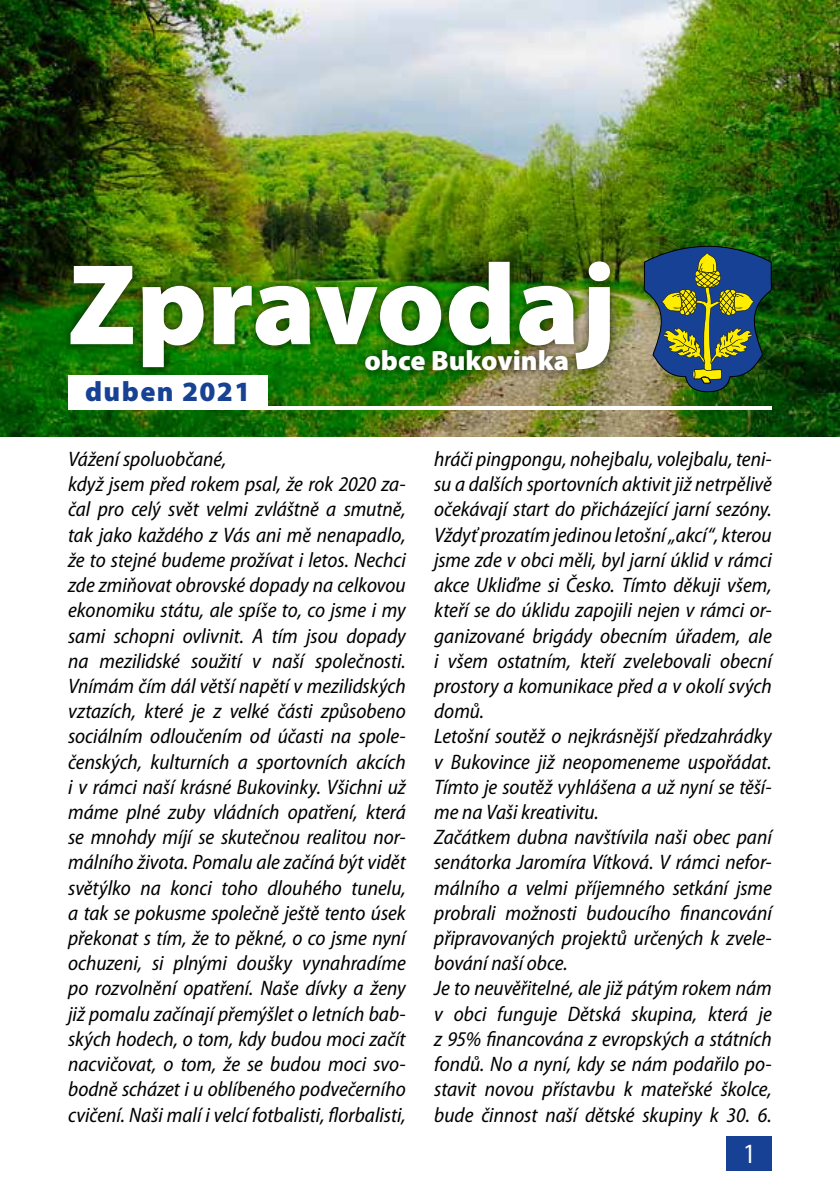
<style>
.page{position:relative;width:840px;height:1191px;background:#fff}
.page>*{position:absolute;margin:0;border:0;box-sizing:border-box;transform-origin:0 0}
.t1{font:900 116px "Myriad Pro";color:#fff}
.t2{font:900 28px "Myriad Pro";color:#fff}
.t3{font:900 28px "Myriad Pro";letter-spacing:.05em;color:#164194}
.t4{font:condensed 28px "Myriad Pro";color:#fff}
.t5{font:italic semi-condensed 21px/25.2px "Myriad Pro";color:#000}
</style>
<div class="page">
<div style="left:726px;top:1136px;width:45px;height:34px;background:#164194"></div>
<img style="left:0;top:0;width:839px;height:437px">
<div style="left:68px;top:375px;width:200px;height:34px;background:#fff"></div>
<hr style="left:221px;top:406px;width:550px;height:3px;background:#fff">
<img style="left:643px;top:246px;width:128px;height:146px">
<div style="left:60px;top:251px;width:560px;height:130px;background:#000;opacity:.75"></div>
<h1 class="t1" style="left:68px;top:227px;width:549px">Zpravodaj</h1>
<h2 class="t2" style="left:364px;top:342px;width:206px">obce Bukovinka</h2>
<h2 class="t3" style="left:85px;top:373px;width:167px">duben 2021</h2>
<p class="t5" style="left:68px;top:446px;width:339px">Vážení spoluobčané,<br>když jsem před rokem psal, že rok 2020 za&shy;čal pro celý svět velmi zvláštně a smutně, tak jako každého z Vás ani mě nenapadlo, že to stejné budeme prožívat i letos. Nechci zde zmiňovat obrovské dopady na celkovou ekonomiku státu, ale spíše to, co jsme i my sami schopni ovlivnit. A tím jsou dopady na mezilidské soužití v naší společnosti.<br>Vnímám čím dál větší napětí v mezilidských vztazích, které je z velké části způsobeno sociálním odloučením od účasti na spole&shy;čenských, kulturních a sportovních akcích i v rámci naší krásné Bukovinky. Všichni už máme plné zuby vládních opatření, která se mnohdy míjí se skutečnou realitou nor&shy;málního života. Pomalu ale začíná být vidět světýlko na konci toho dlouhého tunelu, a tak se pokusme společně ještě tento úsek překonat s tím, že to pěkné, o co jsme nyní ochuzeni, si plnými doušky vynahradíme po rozvolnění opatření. Naše dívky a ženy již pomalu začínají přemýšlet o letních bab&shy;ských hodech, o tom, kdy budou moci začít nacvičovat, o tom, že se budou moci svo&shy;bodně scházet i u oblíbeného podvečerního cvičení. Naši malí i velcí fotbalisti, florbalisti,</p>
<p class="t5" style="left:434px;top:446px;width:339px">hráči pingpongu, nohejbalu, volejbalu, teni&shy;su a dalších sportovních aktivit již netrpělivě očekávají start do přicházející jarní sezóny.<br>Vždyť prozatím jedinou letošní „akcí“, kterou jsme zde v obci měli, byl jarní úklid v rámci akce Ukliďme si Česko. Tímto děkuji všem, kteří se do úklidu zapojili nejen v rámci or&shy;ganizované brigády obecním úřadem, ale i všem ostatním, kteří zvelebovali obecní prostory a komunikace před a v okolí svých domů.<br>Letošní soutěž o nejkrásnější předzahrádky v Bukovince již neopomeneme uspořádat.<br>Tímto je soutěž vyhlášena a už nyní se těší&shy;me na Vaši kreativitu.<br>Začátkem dubna navštívila naši obec paní senátorka Jaromíra Vítková. V rámci nefor&shy;málního a velmi příjemného setkání jsme probrali možnosti budoucího financování připravovaných projektů určených k zvele&shy;bování naší obce.<br>Je to neuvěřitelné, ale již pátým rokem nám v obci funguje Dětská skupina, která je z 95% financována z evropských a státních fondů. No a nyní, kdy se nám podařilo po&shy;stavit novou přístavbu k mateřské školce, bude činnost naší dětské skupiny k 30. 6.</p>
<h2 class="t4" style="left:743px;top:1136px;width:12px">1</h2>
</div>
